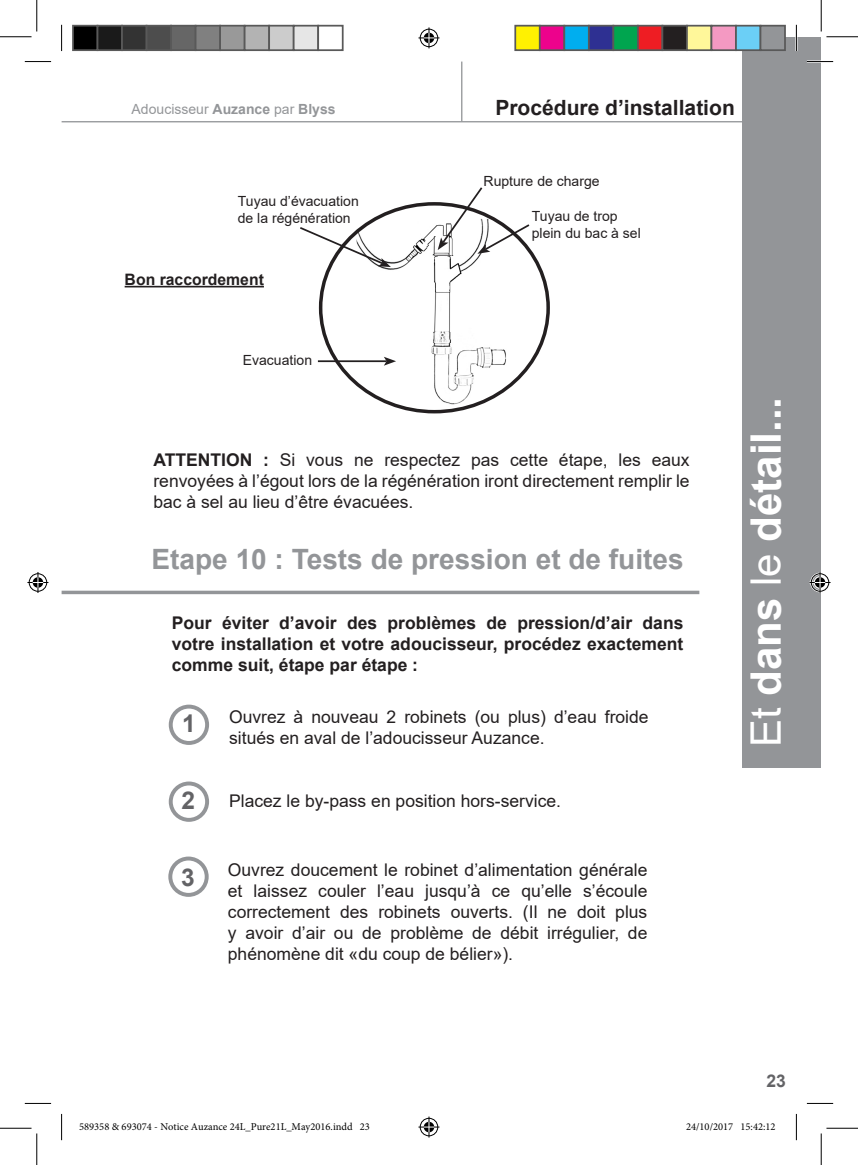
<style>
.page{position:relative;width:858px;height:1165px;background:#fff}
.page>*{position:absolute;margin:0;border:0;box-sizing:border-box;transform-origin:0 0}
.t1{font:700 42px "Arial";color:#fff}
.t2{font:700 28px "Arial";color:#939598}
.t3{font:700 24.5px "Arial";color:#636366}
.t4{font:700 21px "Arial";color:#231f20}
.t5{font:17.5px/21px "Arial";color:#231f20;text-align:justify}
.t6{font:700 17.5px/21px "Arial";color:#231f20;text-align:justify}
.t7{font:700 17.5px "Arial";color:#636366}
.t8{font:700 15.75px "Arial";color:#231f20}
.t9{font:14px/16.8px "Arial";color:#231f20}
.t10{font:14px "Arial";color:#939598}
.t11{font:10.5px "Minion Pro";color:#000}
.s1{font-weight:700}
.s2{font-weight:400}
</style>
<div class="page">
<div style="left:742px;top:37px;width:79px;height:730px;background:#939598"></div>
<hr style="left:125px;top:286px;width:139px;height:1px;background:#231f20">
<img style="left:356px;top:219px;width:184px;height:190px">
<svg style="left:300px;top:225px;width:91px;height:42px"></svg>
<hr style="left:318px;top:360px;width:68px;height:2px;background:#231f20">
<svg style="left:384px;top:357px;width:12px;height:9px"></svg>
<svg style="left:437px;top:187px;width:94px;height:67px"></svg>
<hr style="left:62px;top:591px;width:637px;height:3px;background:#939598">
<svg style="left:169px;top:705px;width:40px;height:40px"></svg>
<svg style="left:169px;top:781px;width:40px;height:41px"></svg>
<svg style="left:168px;top:856px;width:41px;height:41px"></svg>
<hr style="left:62px;top:121px;width:734px;height:1px;background:#939598">
<hr style="left:461px;top:62px;width:1px;height:59px;background:#939598">
<hr style="left:806px;top:60px;width:26px;height:3px;background:#fff">
<hr style="left:795px;top:25px;width:2px;height:26px;background:#fff">
<svg style="left:25px;top:61px;width:26px;height:1px"></svg>
<svg style="left:806px;top:61px;width:26px;height:1px"></svg>
<svg style="left:25px;top:1103px;width:26px;height:1px"></svg>
<svg style="left:806px;top:1103px;width:26px;height:1px"></svg>
<svg style="left:61px;top:25px;width:1px;height:26px"></svg>
<svg style="left:61px;top:1114px;width:1px;height:26px"></svg>
<svg style="left:795px;top:25px;width:1px;height:26px"></svg>
<svg style="left:795px;top:1114px;width:1px;height:26px"></svg>
<hr style="left:0;top:36px;width:32px;height:1px;background:#000">
<hr style="left:826px;top:36px;width:31px;height:1px;background:#000">
<hr style="left:0;top:1128px;width:32px;height:1px;background:#000">
<hr style="left:826px;top:1128px;width:31px;height:1px;background:#000">
<hr style="left:36px;top:0;width:1px;height:32px;background:#000">
<hr style="left:36px;top:1133px;width:1px;height:32px;background:#000">
<hr style="left:820px;top:0;width:1px;height:32px;background:#000">
<hr style="left:820px;top:1133px;width:1px;height:32px;background:#000">
<svg style="left:418px;top:27px;width:21px;height:21px"></svg>
<svg style="left:418px;top:1116px;width:21px;height:21px"></svg>
<svg style="left:27px;top:572px;width:21px;height:21px"></svg>
<svg style="left:809px;top:572px;width:21px;height:21px"></svg>
<div style="left:73px;top:26px;width:24px;height:24px;background:#000"></div>
<div style="left:72px;top:25px;width:26px;height:26px;border:2px solid #595959"></div>
<div style="left:97px;top:26px;width:25px;height:24px;background:#1a1a1a"></div>
<div style="left:97px;top:25px;width:26px;height:26px;border:2px solid #595959"></div>
<div style="left:122px;top:26px;width:24px;height:24px;background:#333"></div>
<div style="left:121px;top:25px;width:26px;height:26px;border:2px solid #595959"></div>
<div style="left:146px;top:26px;width:25px;height:24px;background:#4d4d4d"></div>
<div style="left:146px;top:25px;width:26px;height:26px;border:2px solid #595959"></div>
<div style="left:171px;top:26px;width:24px;height:24px;background:#666"></div>
<div style="left:170px;top:25px;width:26px;height:26px;border:2px solid #595959"></div>
<div style="left:195px;top:26px;width:25px;height:24px;background:#808080"></div>
<div style="left:195px;top:25px;width:26px;height:26px;border:2px solid #595959"></div>
<div style="left:220px;top:26px;width:24px;height:24px;background:#999"></div>
<div style="left:219px;top:25px;width:26px;height:26px;border:2px solid #595959"></div>
<div style="left:244px;top:26px;width:25px;height:24px;background:#b3b3b3"></div>
<div style="left:244px;top:25px;width:26px;height:26px;border:2px solid #595959"></div>
<div style="left:269px;top:26px;width:24px;height:24px;background:#ccc"></div>
<div style="left:268px;top:25px;width:26px;height:26px;border:2px solid #595959"></div>
<div style="left:293px;top:26px;width:25px;height:24px;background:#e6e6e6"></div>
<div style="left:293px;top:25px;width:26px;height:26px;border:2px solid #595959"></div>
<div style="left:317px;top:25px;width:26px;height:26px;border:2px solid #595959"></div>
<div style="left:515px;top:26px;width:24px;height:24px;background:#fff101"></div>
<div style="left:514px;top:25px;width:26px;height:26px;border:2px solid #595959"></div>
<div style="left:539px;top:26px;width:25px;height:24px;background:#ed028c"></div>
<div style="left:538px;top:25px;width:27px;height:26px;border:2px solid #595959"></div>
<div style="left:564px;top:26px;width:24px;height:24px;background:#00aeef"></div>
<div style="left:563px;top:25px;width:26px;height:26px;border:2px solid #595959"></div>
<div style="left:588px;top:26px;width:25px;height:24px;background:#2e3092"></div>
<div style="left:587px;top:25px;width:27px;height:26px;border:2px solid #595959"></div>
<div style="left:613px;top:26px;width:24px;height:24px;background:#00a54f"></div>
<div style="left:612px;top:25px;width:26px;height:26px;border:2px solid #595959"></div>
<div style="left:637px;top:26px;width:25px;height:24px;background:#ee1d23"></div>
<div style="left:636px;top:25px;width:27px;height:26px;border:2px solid #595959"></div>
<div style="left:662px;top:26px;width:24px;height:24px;background:#231f20"></div>
<div style="left:661px;top:25px;width:26px;height:26px;border:2px solid #595959"></div>
<div style="left:686px;top:26px;width:25px;height:24px;background:#fff79a"></div>
<div style="left:685px;top:25px;width:27px;height:26px;border:2px solid #595959"></div>
<div style="left:711px;top:26px;width:24px;height:24px;background:#f499c2"></div>
<div style="left:710px;top:25px;width:26px;height:26px;border:2px solid #595959"></div>
<div style="left:735px;top:26px;width:25px;height:24px;background:#6bcff6"></div>
<div style="left:734px;top:25px;width:27px;height:26px;border:2px solid #595959"></div>
<div style="left:760px;top:26px;width:24px;height:24px;background:#939598"></div>
<div style="left:759px;top:25px;width:26px;height:26px;border:2px solid #595959"></div>
<p class="t10" style="left:132px;top:99px;width:205px">Adoucisseur <span class="s1">Auzance</span> par <span class="s1">Blyss</span></p>
<p class="t4" style="left:495px;top:93px;width:241px">Procédure d’installation</p>
<p class="t9" style="left:238px;top:193px;width:122px">Tuyau d’évacuation de la régénération</p>
<p class="t8" style="left:125px;top:268px;width:141px">Bon raccordement</p>
<p class="t9" style="left:243px;top:352px;width:71px">Evacuation</p>
<p class="t9" style="left:483px;top:173px;width:117px">Rupture de charge</p>
<p class="t9" style="left:531px;top:208px;width:110px">Tuyau de trop plein du bac à sel</p>
<p class="t5" style="left:153px;top:449px;width:537px"><span class="s1">ATTENTION :</span> Si vous ne respectez pas cette étape, les eaux renvoyées à l’égout lors de la régénération iront directement remplir le bac à sel au lieu d’être évacuées.</p>
<h2 class="t2" style="left:151px;top:540px;width:533px">Etape 10 : Tests de pression et de fuites</h2>
<p class="t6" style="left:172px;top:612px;width:513px">Pour éviter d’avoir des problèmes de pression/d’air dans votre installation et votre adoucisseur, procédez exactement comme suit, étape par étape :</p>
<h3 class="t3" style="left:182px;top:706px;width:15px">1</h3>
<h3 class="t3" style="left:181px;top:783px;width:15px">2</h3>
<p class="t5" style="left:229px;top:706px;width:421px">Ouvrez à nouveau 2 robinets (ou plus) d’eau froide situés en aval de l’adoucisseur Auzance.</p>
<p class="t5" style="left:229px;top:790px;width:333px">Placez le by-pass en position hors-service.</p>
<h3 class="t3" style="left:181px;top:860px;width:15px">3</h3>
<p class="t5" style="left:228px;top:859px;width:421px">Ouvrez doucement le robinet d’alimentation générale et laissez couler l’eau jusqu’à ce qu’elle s’écoule correctement des robinets ouverts. (Il ne doit plus y avoir d’air ou de problème de débit irrégulier, de phénomène dit «du coup de bélier»).</p>
<h1 class="t1" style="left:736px;top:747px;width:352px;rotate:-90deg"><span class="s2">Et</span> dans <span class="s2">le</span> détail...</h1>
<p class="t7" style="left:766px;top:1068px;width:21px">23</p>
<p class="t11" style="left:79px;top:1119px;width:292px">589358 &amp; 693074 - Notice Auzance 24L_Pure21L_May2016.indd 23</p>
<p class="t11" style="left:685px;top:1119px;width:91px">24/10/2017 15:42:12</p>
</div>
